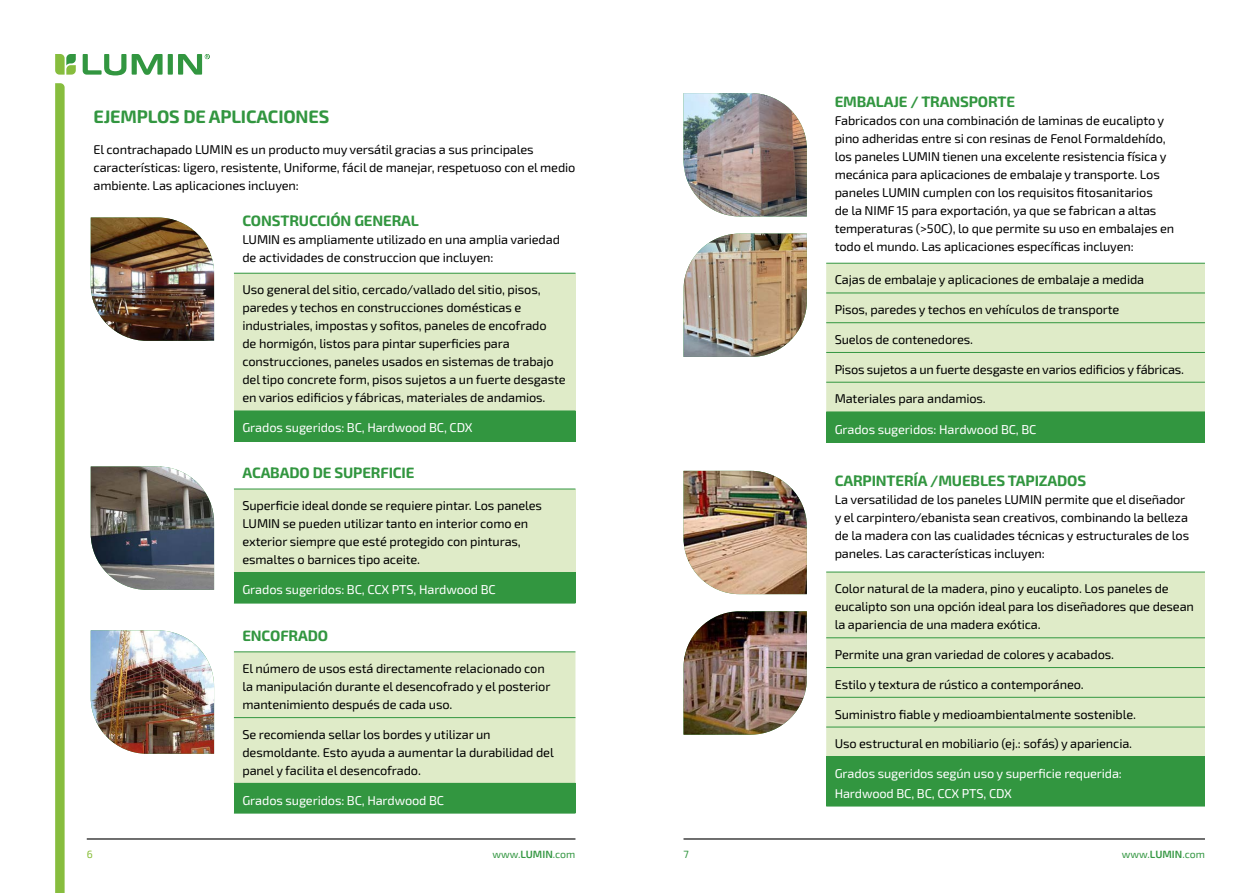
<style>
.page{position:relative;width:1259px;height:893px;background:#fff}
.page>*{position:absolute;margin:0;border:0;box-sizing:border-box;transform-origin:0 0}
.t1{font:700 18px "Exo 2";letter-spacing:-.01em;color:#329640}
.t2{font:700 15px "Exo 2";letter-spacing:-.01em;color:#329640}
.t3{font:12.75px/18px "Exo 2";letter-spacing:-.01em;color:#000}
.t4{font:12.75px/19.5px "Exo 2";letter-spacing:-.01em;color:#fff}
.t5{font:10.5px "Exo 2";color:#329640}
.t6{font:10.5px "Exo 2";color:#86bd34}
.s1{font-weight:600}
</style>
<div class="page">
<hr style="left:683px;top:838px;width:522px;height:1px;background:#000">
<svg style="left:55px;top:54px;width:21px;height:21px"></svg>
<svg style="left:55px;top:83px;width:10px;height:810px"></svg>
<svg style="left:83px;top:54px;width:127px;height:21px"></svg>
<hr style="left:87px;top:838px;width:488px;height:1px;background:#000">
<img style="left:91px;top:217px;width:123px;height:124px">
<img style="left:91px;top:466px;width:123px;height:124px">
<div style="left:234px;top:273px;width:341px;height:138px;background:#dfebc8"></div>
<div style="left:234px;top:411px;width:341px;height:30px;background:#329640"></div>
<hr style="left:234px;top:273px;width:341px;height:1px;background:#329640">
<hr style="left:234px;top:441px;width:341px;height:1px;background:#329640">
<img style="left:683px;top:93px;width:124px;height:123px">
<img style="left:683px;top:234px;width:124px;height:123px">
<div style="left:826px;top:264px;width:379px;height:148px;background:#dfebc8"></div>
<div style="left:826px;top:412px;width:379px;height:30px;background:#329640"></div>
<hr style="left:826px;top:263px;width:379px;height:1px;background:#329640">
<hr style="left:826px;top:293px;width:379px;height:1px;background:#329640">
<hr style="left:826px;top:322px;width:379px;height:1px;background:#329640">
<hr style="left:826px;top:352px;width:379px;height:1px;background:#329640">
<hr style="left:826px;top:382px;width:379px;height:1px;background:#329640">
<hr style="left:826px;top:442px;width:379px;height:1px;background:#329640">
<img style="left:683px;top:471px;width:124px;height:123px">
<img style="left:683px;top:611px;width:124px;height:124px">
<div style="left:826px;top:573px;width:379px;height:183px;background:#dfebc8"></div>
<div style="left:826px;top:757px;width:379px;height:49px;background:#329640"></div>
<hr style="left:826px;top:572px;width:379px;height:1px;background:#329640">
<hr style="left:826px;top:637px;width:379px;height:1px;background:#329640">
<hr style="left:826px;top:667px;width:379px;height:1px;background:#329640">
<hr style="left:826px;top:697px;width:379px;height:1px;background:#329640">
<hr style="left:826px;top:727px;width:379px;height:1px;background:#329640">
<hr style="left:826px;top:756px;width:379px;height:1px;background:#329640">
<hr style="left:826px;top:806px;width:379px;height:1px;background:#329640">
<div style="left:234px;top:489px;width:341px;height:84px;background:#dfebc8"></div>
<div style="left:234px;top:573px;width:341px;height:30px;background:#329640"></div>
<hr style="left:234px;top:489px;width:341px;height:1px;background:#329640">
<hr style="left:234px;top:572px;width:341px;height:1px;background:#329640">
<hr style="left:234px;top:603px;width:341px;height:1px;background:#329640">
<img style="left:91px;top:630px;width:123px;height:124px">
<div style="left:234px;top:652px;width:341px;height:131px;background:#dfebc8"></div>
<div style="left:234px;top:783px;width:341px;height:30px;background:#329640"></div>
<hr style="left:234px;top:651px;width:341px;height:1px;background:#329640">
<hr style="left:234px;top:717px;width:341px;height:1px;background:#329640">
<hr style="left:234px;top:813px;width:341px;height:1px;background:#329640">
<h1 class="t1" style="left:94px;top:104px;width:237px">EJEMPLOS DE APLICACIONES</h1>
<p class="t3" style="left:94px;top:140px;width:483px">El contrachapado LUMIN es un producto muy versátil gracias a sus principales características: ligero, resistente, Uniforme, fácil de manejar, respetuoso con el medio ambiente. Las aplicaciones incluyen:</p>
<p class="t2" style="left:242px;top:210px;width:178px">CONSTRUCCIÓN GENERAL</p>
<p class="t3" style="left:242px;top:230px;width:319px">LUMIN es ampliamente utilizado en una amplia variedad de actividades de construccion que incluyen:</p>
<p class="t3" style="left:242px;top:280px;width:325px">Uso general del sitio, cercado/vallado del sitio, pisos, paredes y techos en construcciones domésticas e industriales, impostas y sofitos, paneles de encofrado<br>de hormigón, listos para pintar superficies para construcciones, paneles usados en sistemas de trabajo del tipo concrete form, pisos sujetos a un fuerte desgaste en varios edificios y fábricas, materiales de andamios.</p>
<p class="t4" style="left:242px;top:417px;width:232px">Grados sugeridos: BC, Hardwood BC, CDX</p>
<p class="t2" style="left:242px;top:462px;width:174px">ACABADO DE SUPERFICIE</p>
<p class="t3" style="left:242px;top:496px;width:301px">Superficie ideal donde se requiere pintar. Los paneles LUMIN se pueden utilizar tanto en interior como en exterior siempre que esté protegido con pinturas, esmaltes o barnices tipo aceite.</p>
<p class="t4" style="left:242px;top:580px;width:255px">Grados sugeridos: BC, CCX PTS, Hardwood BC</p>
<p class="t2" style="left:242px;top:625px;width:87px">ENCOFRADO</p>
<p class="t3" style="left:242px;top:659px;width:309px">El número de usos está directamente relacionado con la manipulación durante el desencofrado y el posterior mantenimiento después de cada uso.</p>
<p class="t3" style="left:242px;top:725px;width:313px">Se recomienda sellar los bordes y utilizar un desmoldante. Esto ayuda a aumentar la durabilidad del panel y facilita el desencofrado.</p>
<p class="t4" style="left:242px;top:790px;width:203px">Grados sugeridos: BC, Hardwood BC</p>
<p class="t2" style="left:834px;top:91px;width:182px">EMBALAJE / TRANSPORTE</p>
<p class="t3" style="left:834px;top:111px;width:341px">Fabricados con una combinación de laminas de eucalipto y pino adheridas entre si con resinas de Fenol Formaldehído, los paneles LUMIN tienen una excelente resistencia física y mecánica para aplicaciones de embalaje y transporte. Los paneles LUMIN cumplen con los requisitos fitosanitarios<br>de la NIMF 15 para exportación, ya que se fabrican a altas temperaturas (&gt;50C), lo que permite su uso en embalajes en todo el mundo. Las aplicaciones específicas incluyen:</p>
<p class="t3" style="left:834px;top:271px;width:311px">Cajas de embalaje y aplicaciones de embalaje a medida</p>
<p class="t3" style="left:834px;top:300px;width:286px">Pisos, paredes y techos en vehículos de transporte</p>
<p class="t3" style="left:834px;top:330px;width:140px">Suelos de contenedores.</p>
<p class="t3" style="left:834px;top:360px;width:351px">Pisos sujetos a un fuerte desgaste en varios edificios y fábricas.</p>
<p class="t3" style="left:834px;top:389px;width:153px">Materiales para andamios.</p>
<p class="t4" style="left:834px;top:419px;width:203px">Grados sugeridos: Hardwood BC, BC</p>
<p class="t2" style="left:834px;top:470px;width:253px">CARPINTERÍA /MUEBLES TAPIZADOS</p>
<p class="t3" style="left:834px;top:490px;width:356px">La versatilidad de los paneles LUMIN permite que el diseñador y el carpintero/ebanista sean creativos, combinando la belleza de la madera con las cualidades técnicas y estructurales de los paneles. Las características incluyen:</p>
<p class="t3" style="left:834px;top:579px;width:361px">Color natural de la madera, pino y eucalipto. Los paneles de eucalipto son una opción ideal para los diseñadores que desean la apariencia de una madera exótica.</p>
<p class="t3" style="left:834px;top:645px;width:281px">Permite una gran variedad de colores y acabados.</p>
<p class="t3" style="left:834px;top:675px;width:251px">Estilo y textura de rústico a contemporáneo.</p>
<p class="t3" style="left:834px;top:705px;width:303px">Suministro fiable y medioambientalmente sostenible.</p>
<p class="t3" style="left:834px;top:734px;width:299px">Uso estructural en mobiliario (ej.: sofás) y apariencia.</p>
<p class="t4" style="left:834px;top:763px;width:289px">Grados sugeridos según uso y superficie requerida:<br>Hardwood BC, BC, CCX PTS, CDX</p>
<p class="t6" style="left:87px;top:847px;width:8px">6</p>
<p class="t5" style="left:492px;top:847px;width:85px">www.<span class="s1">LUMIN</span>.com</p>
<p class="t5" style="left:683px;top:847px;width:7px">7</p>
<p class="t5" style="left:1121px;top:847px;width:85px">www.<span class="s1">LUMIN</span>.com</p>
</div>
